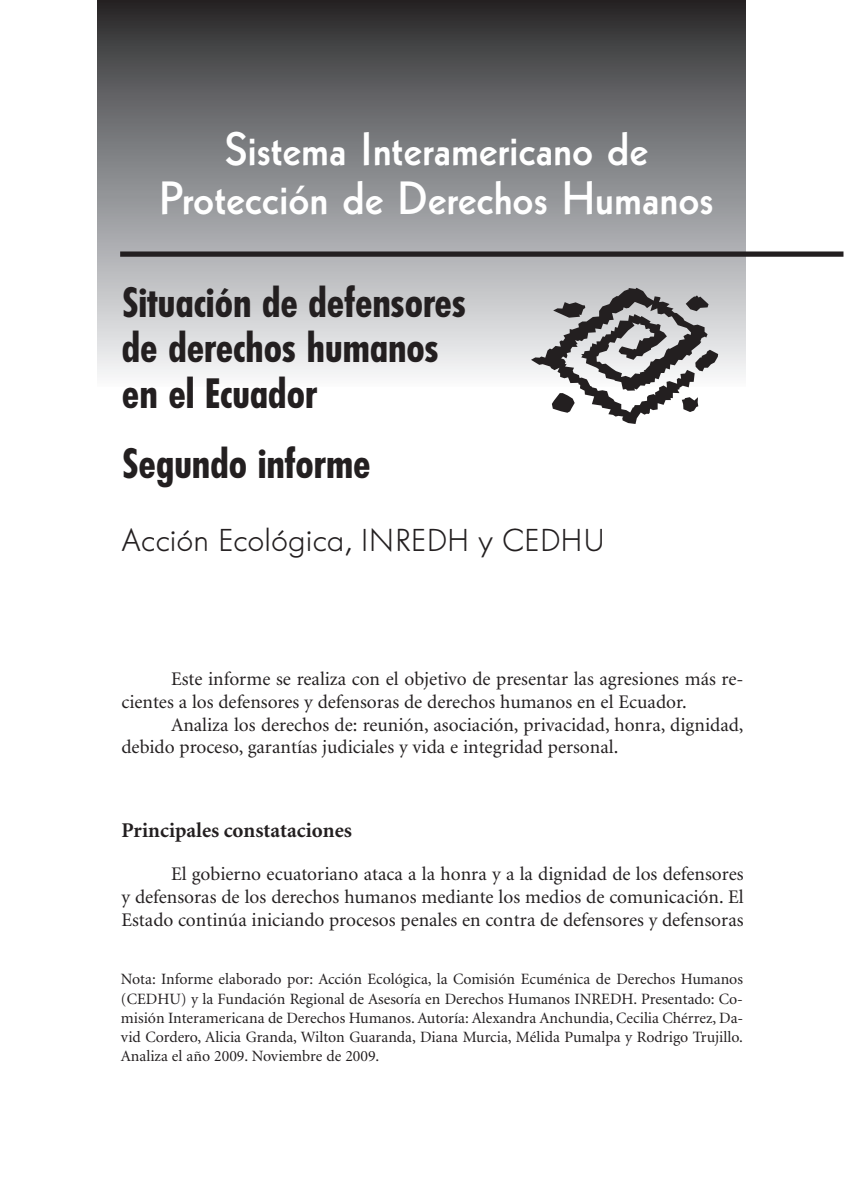
<style>
.page{position:relative;width:844px;height:1191px;background:#fff}
.page>*{position:absolute;margin:0;border:0;box-sizing:border-box;transform-origin:0 0}
.t1{font:45.5px/49px "Geometric 231 BT Bold C";color:#fff;text-align:center}
.t2{font:700 42px/45.5px "Futura Condensed BQ";color:#231f20}
.t3{font:300 31.5px "Futura BQ";color:#231f20}
.t4{font:700 21px "Minion";color:#231f20}
.t5{font:19.25px/22.8px "Minion";color:#231f20}
.t6{font:15.75px/19.2px "Minion";color:#231f20;text-align:justify}
</style>
<div class="page">
<div style="left:97px;top:0;width:648px;height:386px;background:linear-gradient(to bottom,#2c2c2e,#f8fafc)"></div>
<svg style="left:531px;top:288px;width:187px;height:136px"></svg>
<div style="left:120px;top:251px;width:723px;height:6px;background:#231f20"></div>
<h1 class="t1" style="left:159px;top:128px;width:555px">Sistema Interamericano de<br>Protección de Derechos Humanos</h1>
<h2 class="t2" style="left:122px;top:280px;width:345px">Situación de defensores de derechos humanos en el Ecuador</h2>
<h2 class="t2" style="left:122px;top:441px;width:250px">Segundo informe</h2>
<h3 class="t3" style="left:122px;top:523px;width:484px">Acción Ecológica, INREDH y CEDHU</h3>
<p class="t5" style="left:121px;top:669px;width:623px;text-indent:50px">Este informe se realiza con el objetivo de presentar las agresiones más re - cientes a los defensores y defensoras de derechos humanos en el Ecuador.</p>
<p class="t5" style="left:121px;top:714px;width:623px;text-indent:50px">Analiza los derechos de: reunión, asociación, privacidad, honra, dignidad, debido proceso, garantías judiciales y vida e integridad personal.</p>
<p class="t4" style="left:121px;top:822px;width:232px">Principales constataciones</p>
<p class="t5" style="left:121px;top:864px;width:623px;text-align:justify;text-indent:50px">El gobierno ecuatoriano ataca a la honra y a la dignidad de los defensores y defensoras de los derechos humanos mediante los medios de comunicación. El Estado continúa iniciando procesos penales en contra de defensores y defensoras</p>
<p class="t6" style="left:121px;top:971px;width:623px">Nota: Informe elaborado por: Acción Ecológica, la Comisión Ecuménica de Derechos Humanos (CEDHU) y la Fundación Regional de Asesoría en Derechos Humanos INREDH. Presentado: Co - misión Interamericana de Derechos Humanos. Autoría: Alexandra Anchundia, Cecilia Chérrez, Da - vid Cordero, Alicia Granda, Wilton Guaranda, Diana Murcia, Mélida Pumalpa y Rodrigo Trujillo.<br>Analiza el año 2009. Noviembre de 2009.</p>
</div>
